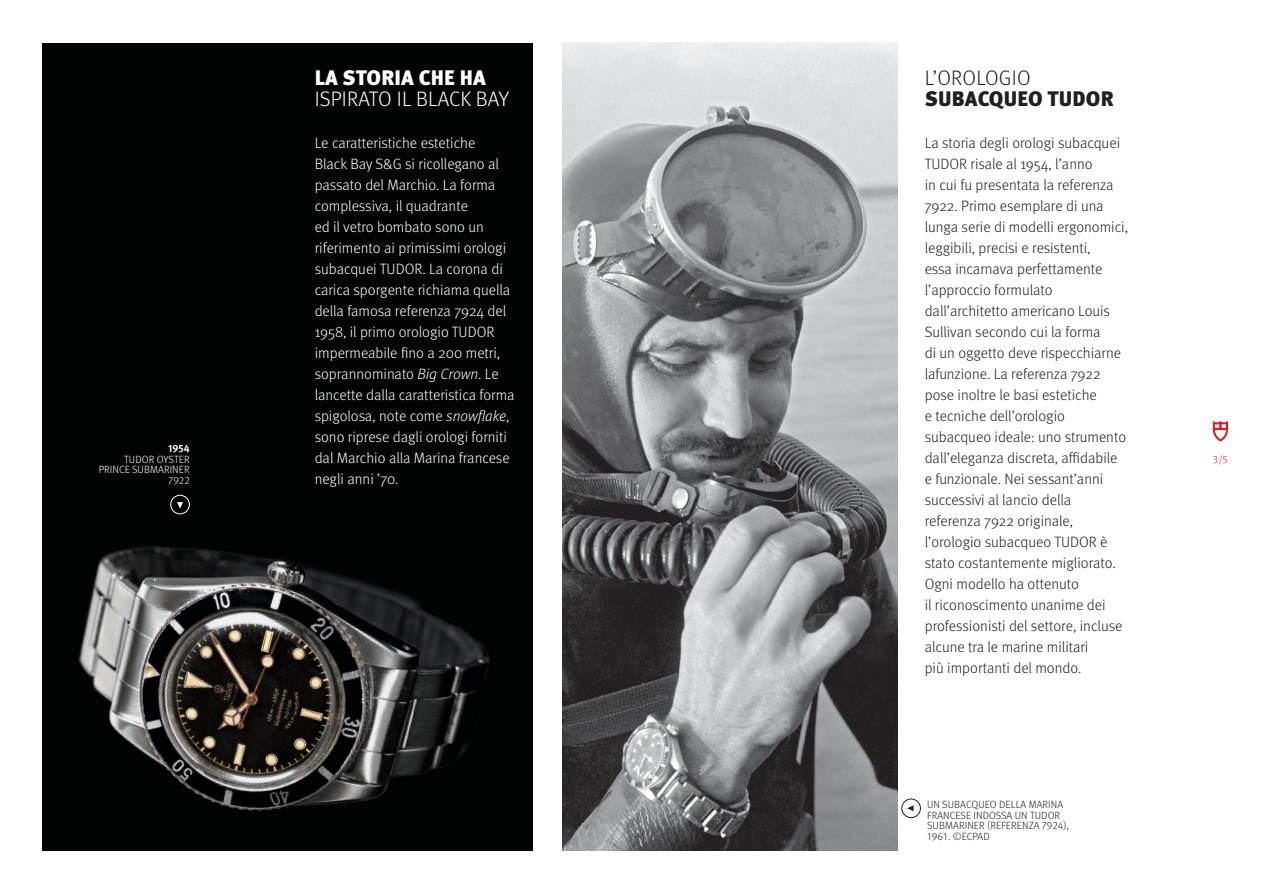
<style>
.page{position:relative;width:1263px;height:893px;background:#fff}
.page>*{position:absolute;margin:0;border:0;box-sizing:border-box;transform-origin:0 0}
.t1{font:300 21px "Meta Pro";letter-spacing:.01em;color:#fff}
.t2{font:900 21px "Meta Pro";letter-spacing:.01em;color:#231f20}
.t3{font:900 21px "Meta Pro";letter-spacing:.01em;color:#fff}
.t4{font:300 21px "Meta Pro";letter-spacing:.01em;color:#231f20}
.t5{font:300 15px/21px "Meta Pro";color:#231f20}
.t6{font:300 15px/21px "Meta Pro";color:#fff}
.t7{font:300 10.5px/10.5px "Meta Pro";letter-spacing:.01em;color:#231f20}
.t8{font:300 10.5px/10.5px "Meta Pro";letter-spacing:.01em;color:#fff;text-align:right}
.t9{font:700 10.5px "Meta Pro";color:#fff}
.t10{font:300 10.5px "Meta Pro";color:#e21a21}
.s1{font-style:italic}
</style>
<div class="page">
<img style="left:562px;top:43px;width:335px;height:807px">
<div style="left:43px;top:43px;width:490px;height:807px;background:#020404"></div>
<img style="left:78px;top:494px;width:412px;height:317px">
<div style="left:170px;top:495px;width:20px;height:19px;border:1px solid #fff;border-radius:50%"></div>
<svg style="left:177px;top:502px;width:6px;height:6px"></svg>
<div style="left:901px;top:799px;width:20px;height:19px;border:1px solid #231f20;border-radius:50%"></div>
<svg style="left:907px;top:805px;width:6px;height:6px"></svg>
<svg style="left:1213px;top:421px;width:15px;height:21px"></svg>
<h1 class="t3" style="left:315px;top:61px;width:173px">LA STORIA CHE HA</h1>
<h1 class="t1" style="left:315px;top:83px;width:196px">ISPIRATO IL BLACK BAY</h1>
<p class="t6" style="left:315px;top:131px;width:201px">Le caratteristiche estetiche<br>Black Bay S&amp;G si ricollegano al passato del Marchio. La forma complessiva, il quadrante<br>ed il vetro bombato sono un riferimento ai primissimi orologi subacquei TUDOR. La corona di carica sporgente richiama quella della famosa referenza 7924 del<br>1958, il primo orologio TUDOR impermeabile fino a 200 metri, soprannominato <span class="s1">Big Crown</span>. Le lancette dalla caratteristica forma spigolosa, note come <span class="s1">snowflake</span>, sono riprese dagli orologi forniti dal Marchio alla Marina francese negli anni ’70.</p>
<h1 class="t4" style="left:925px;top:62px;width:107px">L’OROLOGIO</h1>
<h1 class="t2" style="left:925px;top:82px;width:190px">SUBACQUEO TUDOR</h1>
<p class="t5" style="left:925px;top:131px;width:205px">La storia degli orologi subacquei<br>TUDOR risale al 1954, l’anno<br>in cui fu presentata la referenza<br>7922. Primo esemplare di una lunga serie di modelli ergonomici, leggibili, precisi e resistenti,<br>essa incarnava perfettamente l’approccio formulato dall’architetto americano Louis<br>Sullivan secondo cui la forma<br>di un oggetto deve rispecchiarne lafunzione. La referenza 7922 pose inoltre le basi estetiche<br>e tecniche dell’orologio subacqueo ideale: uno strumento dall’eleganza discreta, affidabile e funzionale. Nei sessant’anni successivi al lancio della referenza 7922 originale, l’orologio subacqueo TUDOR è stato costantemente migliorato.<br>Ogni modello ha ottenuto<br>il riconoscimento unanime dei professionisti del settore, incluse alcune tra le marine militari<br>più importanti del mondo.</p>
<p class="t9" style="left:168px;top:440px;width:23px">1954</p>
<p class="t8" style="left:99px;top:453px;width:92px">TUDOR OYSTER<br>PRINCE SUBMARINER<br>7922</p>
<p class="t10" style="left:1213px;top:451px;width:16px">3/5</p>
<p class="t7" style="left:927px;top:799px;width:143px">UN SUBACQUEO DELLA MARINA<br>FRANCESE INDOSSA UN TUDOR<br>SUBMARINER (REFERENZA 7924),<br>1961. ©ECPAD</p>
</div>
